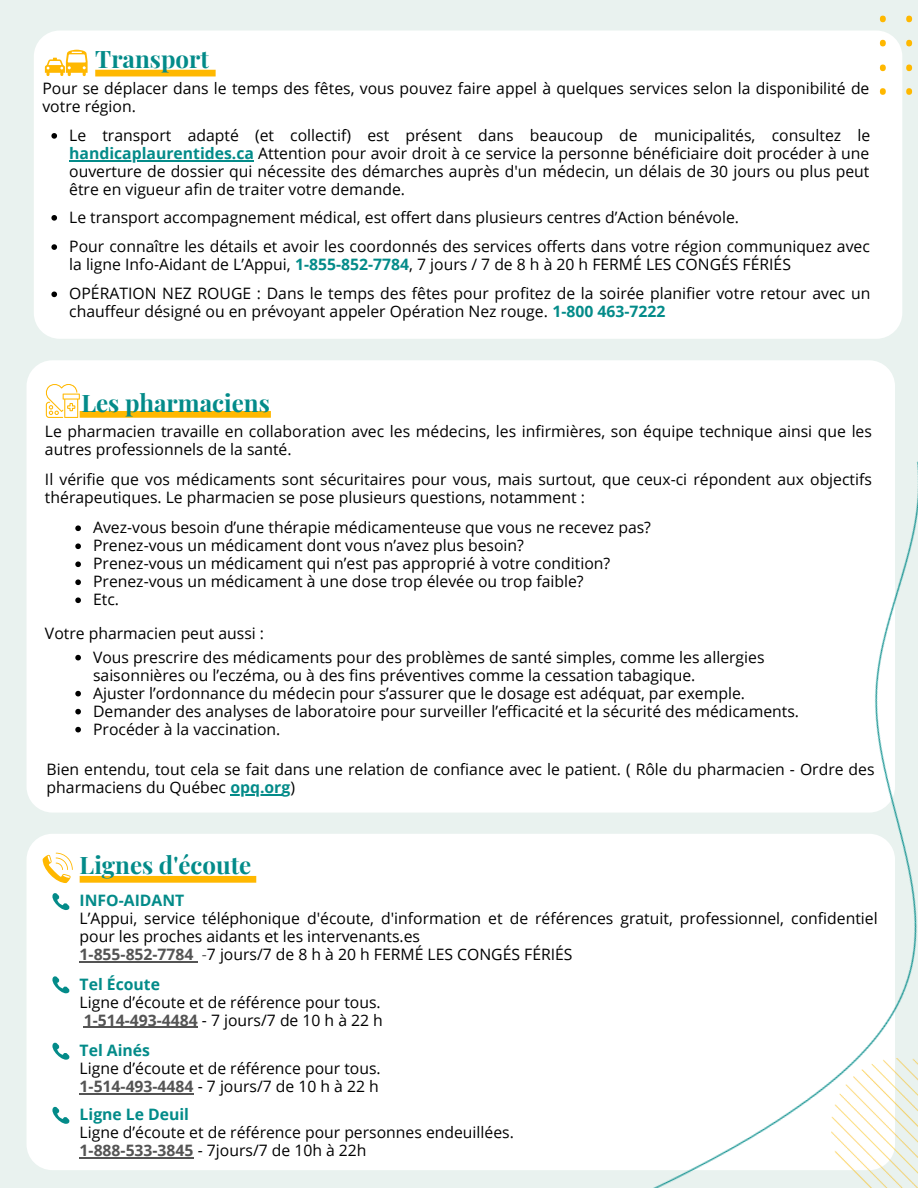
<style>
.page{position:relative;width:918px;height:1188px;background:#e9f2ef}
.page>*{position:absolute;margin:0;border:0;box-sizing:border-box;transform-origin:0 0}
.t1{font:50.1px "Open Sans";color:#ffb800}
.t2{font:700 24.15px "Playfair Display";color:#038b89}
.t3{font:15.75px/18px "Open Sans";color:#000}
.t4{font:700 15.75px "Open Sans";color:#038b89}
.s1{font-weight:700;color:#038b89}
.s2{font-weight:700;color:#545454}
.s3{color:#545454}
</style>
<div class="page">
<div style="left:34px;top:31px;width:868px;height:308px;background:#fff;border-radius:26px"></div>
<div style="left:27px;top:360px;width:868px;height:453px;background:#fff;border-radius:26px"></div>
<div style="left:27px;top:834px;width:868px;height:336px;background:#fff;border-radius:26px"></div>
<div style="left:95px;top:70px;width:121px;height:6px;background:#ffb800"></div>
<div style="left:80px;top:411px;width:191px;height:7px;background:#ffb800"></div>
<svg style="left:45px;top:50px;width:43px;height:27px"></svg>
<svg style="left:45px;top:384px;width:35px;height:34px"></svg>
<svg style="left:42px;top:853px;width:31px;height:30px"></svg>
<div style="left:80px;top:876px;width:176px;height:7px;background:#ffb800"></div>
<svg style="left:52px;top:893px;width:18px;height:17px"></svg>
<svg style="left:52px;top:976px;width:18px;height:18px"></svg>
<svg style="left:52px;top:1042px;width:18px;height:18px"></svg>
<svg style="left:52px;top:1107px;width:18px;height:17px"></svg>
<svg style="left:51px;top:133px;width:6px;height:6px"></svg>
<hr style="left:69px;top:160px;width:185px;height:1px;background:#038b89">
<svg style="left:51px;top:215px;width:6px;height:6px"></svg>
<svg style="left:51px;top:244px;width:6px;height:6px"></svg>
<svg style="left:51px;top:292px;width:6px;height:5px"></svg>
<hr style="left:230px;top:795px;width:51px;height:1px;background:#038b89">
<hr style="left:80px;top:961px;width:114px;height:2px;background:#545454">
<hr style="left:84px;top:1027px;width:114px;height:1px;background:#545454">
<hr style="left:80px;top:1093px;width:114px;height:1px;background:#545454">
<hr style="left:80px;top:1157px;width:114px;height:1px;background:#545454">
<svg style="left:75px;top:525px;width:6px;height:6px"></svg>
<svg style="left:75px;top:543px;width:6px;height:6px"></svg>
<svg style="left:75px;top:561px;width:6px;height:6px"></svg>
<svg style="left:75px;top:579px;width:6px;height:6px"></svg>
<svg style="left:75px;top:597px;width:6px;height:6px"></svg>
<svg style="left:75px;top:655px;width:6px;height:5px"></svg>
<svg style="left:75px;top:691px;width:6px;height:5px"></svg>
<svg style="left:75px;top:709px;width:6px;height:5px"></svg>
<svg style="left:75px;top:727px;width:6px;height:5px"></svg>
<img style="left:653px;top:461px;width:265px;height:727px">
<img style="left:831px;top:1059px;width:87px;height:129px">
<h2 class="t2" style="left:95px;top:42px;width:115px">Transport</h2>
<p class="t3" style="left:42px;top:79px;width:829px">Pour se déplacer dans le temps des fêtes, vous pouvez faire appel à quelques services selon la disponibilité de votre région.</p>
<p class="t3" style="left:69px;top:126px;width:803px;text-align:justify">Le transport adapté (et collectif) est présent dans beaucoup de municipalités, consultez le <span class="s1">handicaplaurentides.ca</span> Attention pour avoir droit à ce service la personne bénéficiaire doit procéder à une ouverture de dossier qui nécessite des démarches auprès d'un médecin, un délais de 30 jours ou plus peut être en vigueur afin de traiter votre demande.</p>
<p class="t3" style="left:69px;top:202px;width:802px;line-height:29.2px">Le transport accompagnement médical, est offert dans plusieurs centres d’Action bénévole.<br>Pour connaître les détails et avoir les coordonnés des services offerts dans votre région communiquez avec</p>
<p class="t3" style="left:69px;top:249px;width:803px;line-height:29.2px">la ligne Info-Aidant de L’Appui, <span class="s1">1-855-852-7784</span>, 7 jours / 7 de 8 h à 20 h FERMÉ LES CONGÉS FÉRIÉS<br>OPÉRATION NEZ ROUGE : Dans le temps des fêtes pour profitez de la soirée planifier votre retour avec un</p>
<p class="t3" style="left:69px;top:302px;width:598px">chauffeur désigné ou en prévoyant appeler Opération Nez rouge. <span class="s1">1-800 463-7222</span></p>
<h1 class="t1" style="left:876px;top:-32px;width:41px">. .</h1>
<h1 class="t1" style="left:876px;top:-8px;width:41px">. .</h1>
<h1 class="t1" style="left:876px;top:17px;width:41px">. .</h1>
<h1 class="t1" style="left:876px;top:41px;width:41px">. .</h1>
<h2 class="t2" style="left:81px;top:386px;width:190px">Les pharmaciens</h2>
<p class="t3" style="left:45px;top:422px;width:829px">Le pharmacien travaille en collaboration avec les médecins, les infirmières, son équipe technique ainsi que les autres professionnels de la santé.</p>
<p class="t3" style="left:45px;top:470px;width:829px">Il vérifie que vos médicaments sont sécuritaires pour vous, mais surtout, que ceux-ci répondent aux objectifs thérapeutiques. Le pharmacien se pose plusieurs questions, notamment :</p>
<p class="t3" style="left:93px;top:518px;width:559px">Avez-vous besoin d’une thérapie médicamenteuse que vous ne recevez pas?<br>Prenez-vous un médicament dont vous n’avez plus besoin?<br>Prenez-vous un médicament qui n’est pas approprié à votre condition?<br>Prenez-vous un médicament à une dose trop élevée ou trop faible?<br>Etc.</p>
<p class="t3" style="left:45px;top:624px;width:221px">Votre pharmacien peut aussi :</p>
<p class="t3" style="left:93px;top:648px;width:708px">Vous prescrire des médicaments pour des problèmes de santé simples, comme les allergies saisonnières ou l’eczéma, ou à des fins préventives comme la cessation tabagique.<br>Ajuster l’ordonnance du médecin pour s’assurer que le dosage est adéquat, par exemple.<br>Demander des analyses de laboratoire pour surveiller l’efficacité et la sécurité des médicaments.<br>Procéder à la vaccination.</p>
<p class="t3" style="left:47px;top:760px;width:829px">Bien entendu, tout cela se fait dans une relation de confiance avec le patient. ( Rôle du pharmacien - Ordre des pharmaciens du Québec <span class="s1">opq.org</span>)</p>
<h2 class="t2" style="left:80px;top:848px;width:173px">Lignes d'écoute</h2>
<p class="t4" style="left:80px;top:889px;width:106px">INFO-AIDANT</p>
<p class="t3" style="left:80px;top:909px;width:800px">L’Appui, service téléphonique d'écoute, d'information et de références gratuit, professionnel, confidentiel pour les proches aidants et les intervenants.es<br><span class="s2">1-855-852-7784</span> <span class="s3">-</span>7 jours/7 de 8 h à 20 h FERMÉ LES CONGÉS FÉRIÉS</p>
<p class="t4" style="left:80px;top:973px;width:82px">Tel Écoute</p>
<p class="t3" style="left:80px;top:992px;width:305px">Ligne d’écoute et de référence pour tous.<br><span class="s2">1-514-493-4484</span> - 7 jours/7 de 10 h à 22 h</p>
<p class="t4" style="left:80px;top:1039px;width:72px">Tel Ainés</p>
<p class="t3" style="left:80px;top:1059px;width:303px">Ligne d’écoute et de référence pour tous.<br><span class="s2">1-514-493-4484</span> - 7 jours/7 de 10 h à 22 h</p>
<p class="t4" style="left:80px;top:1103px;width:111px">Ligne Le Deuil</p>
<p class="t3" style="left:80px;top:1123px;width:436px">Ligne d’écoute et de référence pour personnes endeuillées.<br><span class="s2">1-888-533-3845</span> - 7jours/7 de 10h à 22h</p>
</div>
